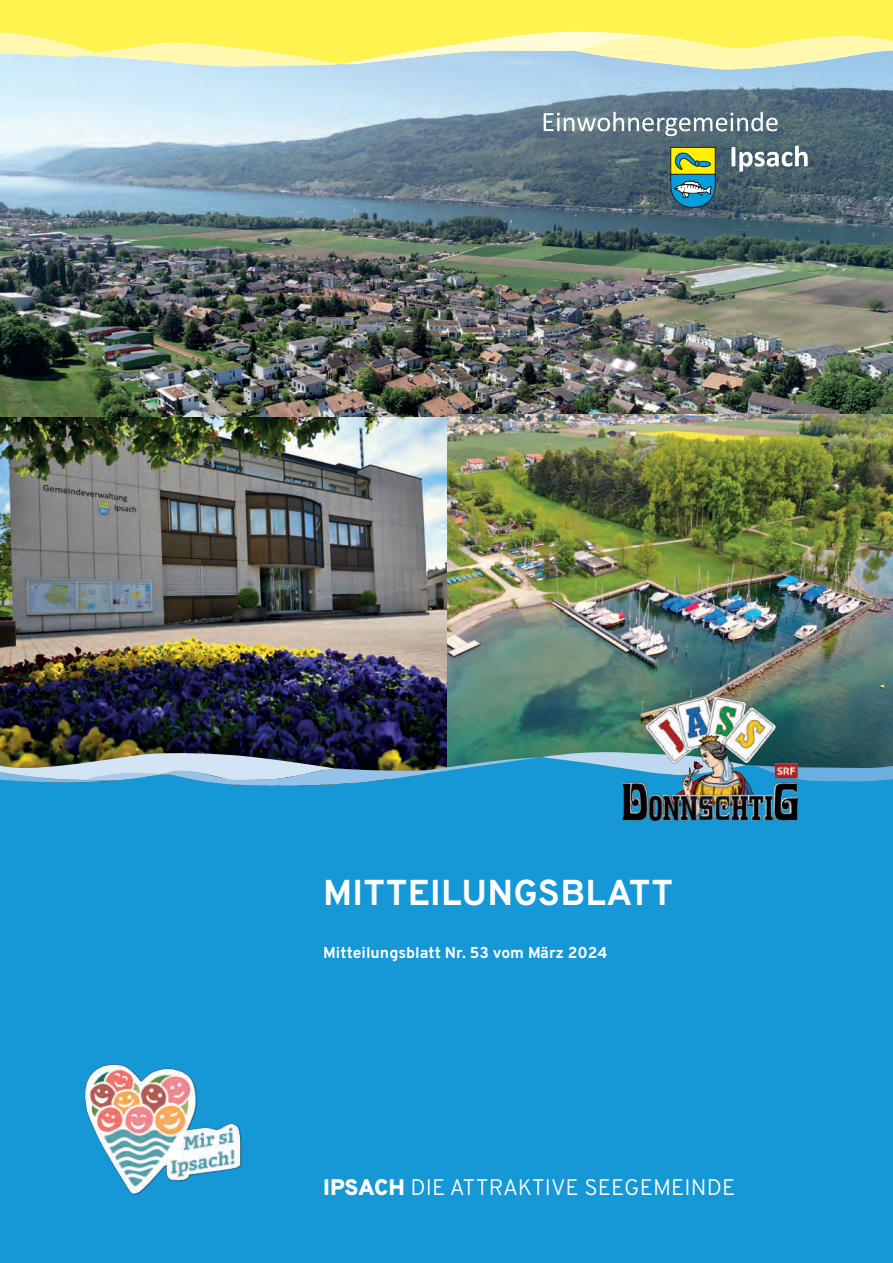
<style>
.page{position:relative;width:893px;height:1263px;background:#fff}
.page>*{position:absolute;margin:0;border:0;box-sizing:border-box;transform-origin:0 0}
.t1{font:700 36px "Overpass";letter-spacing:.005em;color:#fff}
.t2{font:300 22.5px "Overpass";letter-spacing:.005em;color:#fff}
.t3{font:700 15.75px "Overpass";color:#fff}
.s1{font-weight:900}
</style>
<div class="page">
<img style="left:0;top:416px;width:448px;height:333px">
<img style="left:0;top:71px;width:893px;height:345px">
<img style="left:448px;top:415px;width:445px;height:334px">
<div style="left:0;top:786px;width:893px;height:477px;background:#1698d6"></div>
<img style="left:0;top:749px;width:893px;height:37px">
<svg style="left:544px;top:112px;width:234px;height:24px;background:#7e909a"></svg>
<svg style="left:731px;top:146px;width:77px;height:26px"></svg>
<svg style="left:670px;top:147px;width:46px;height:61px;background:#6ea16e"></svg>
<img style="left:74px;top:1059px;width:174px;height:140px">
<div style="left:0;top:0;width:893px;height:29px;background:#fff34f"></div>
<svg style="left:0;top:29px;width:893px;height:42px;background:#eaeda1"></svg>
<img style="left:609px;top:691px;width:197px;height:137px">
<h1 class="t1" style="left:323px;top:864px;width:351px">MITTEILUNGSBLATT</h1>
<p class="t3" style="left:323px;top:940px;width:286px">Mitteilungsblatt Nr. 53 vom März 2024</p>
<h2 class="t2" style="left:323px;top:1169px;width:414px"><span class="s1">IPSACH</span> DIE ATTRAKTIVE SEEGEMEINDE</h2>
</div>
